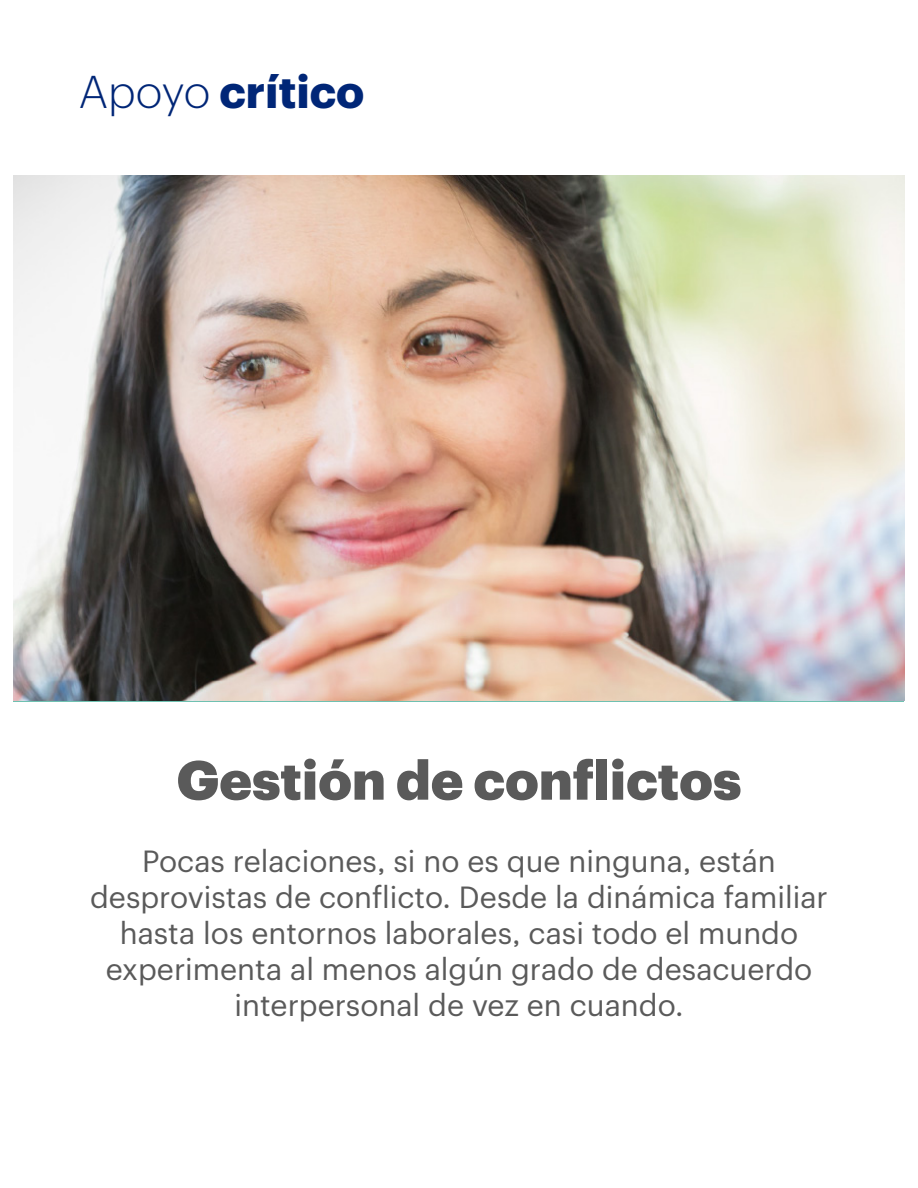
<style>
.page{position:relative;width:918px;height:1188px;background:#fff}
.page>*{position:absolute;margin:0;border:0;box-sizing:border-box;transform-origin:0 0}
.Headline{font:900 54px "Graphik UHG";color:#5a5a5a}
.t1{font:700 45.3px "Graphik";color:#002677}
.Headline-2{font:30px/36px "Graphik UHG";color:#5a5a5a;text-align:center}
.s1{font-weight:300;font-size:45px}
</style>
<div class="page">
<img style="left:14px;top:176px;width:890px;height:524px">
<h2 class="t1" style="left:79px;top:56px;width:287px"><span class="s1">Apoyo</span> crítico</h2>
<p class="Headline" style="left:177px;top:738px;width:566px">Gestión de conflictos</p>
<p class="Headline-2" style="left:90px;top:840px;width:739px">Pocas relaciones, si no es que ninguna, están desprovistas de conflicto. Desde la dinámica familiar hasta los entornos laborales, casi todo el mundo experimenta al menos algún grado de desacuerdo interpersonal de vez en cuando.</p>
</div>
